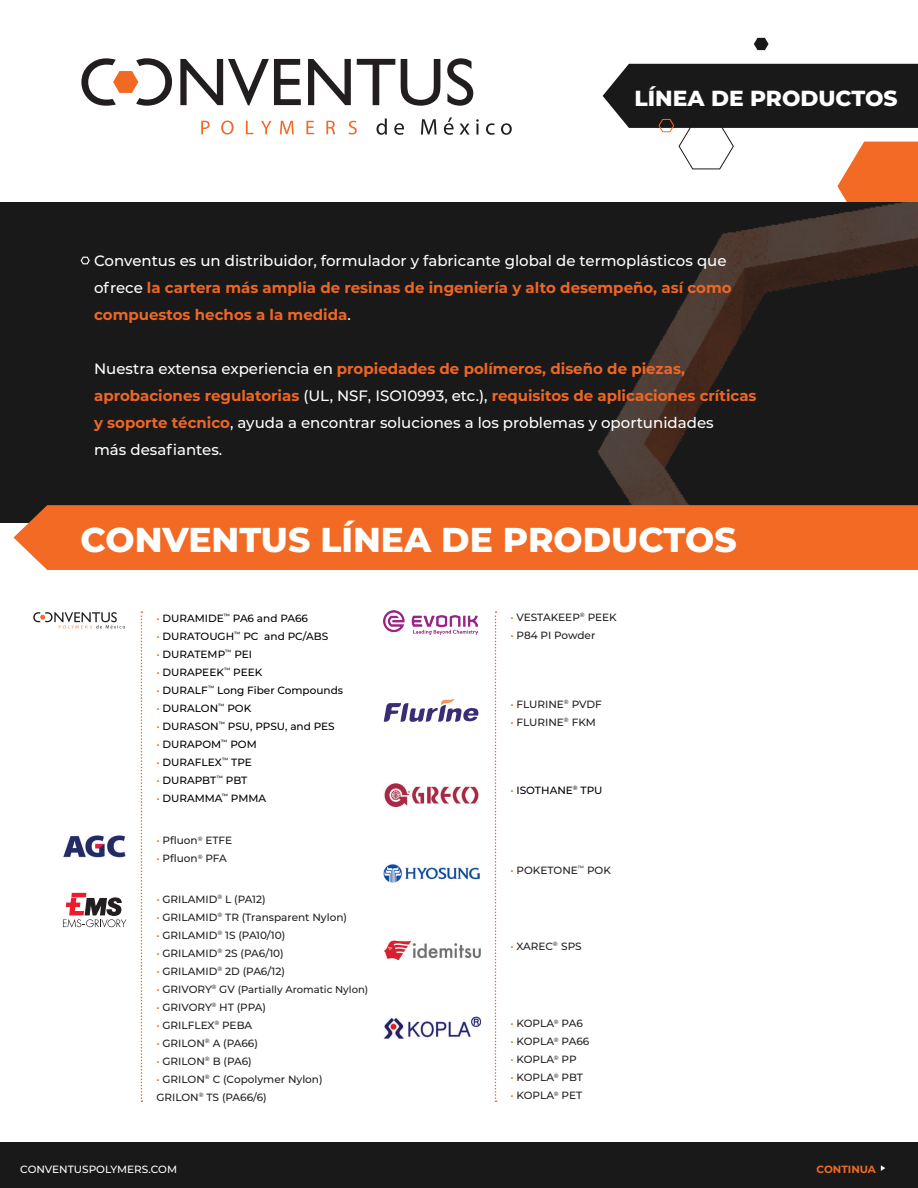
<style>
.page{position:relative;width:918px;height:1188px;background:#fff}
.page>*{position:absolute;margin:0;border:0;box-sizing:border-box;transform-origin:0 0}
.t1{font:800 34.5px "Montserrat";color:#fff}
.t2{font:800 21.75px "Montserrat";color:#fff}
.t3{font:500 15px/27px "Montserrat";color:#fff}
.t4{font:700 15px/27px "Montserrat";color:#ee6625}
.t5{font:500 10.5px "Montserrat";color:#231f20}
.Paragraph_Style_1{font:500 10.5px "Montserrat";color:#000}
.t6{font:500 10.5px "Montserrat";color:#fff}
.t7{font:700 10.5px "Montserrat";color:#f26a23}
.t8{font:500 10.05px "Montserrat";color:#231f20}
.s1{font-weight:500;color:#fff}
.s2{font-weight:700;color:#ee6625}
.s3{color:#f26a23}
.s4{font-size:10.5px;color:#f26a23}
.s5{font-size:10.5px}
.s6{color:#ee6625}
</style>
<div class="page">
<svg style="left:180px;top:59px;width:121px;height:46px"></svg>
<svg style="left:308px;top:59px;width:43px;height:46px"></svg>
<svg style="left:357px;top:59px;width:38px;height:46px"></svg>
<svg style="left:401px;top:59px;width:39px;height:47px"></svg>
<svg style="left:447px;top:58px;width:26px;height:48px"></svg>
<svg style="left:81px;top:58px;width:91px;height:48px"></svg>
<svg style="left:376px;top:118px;width:11px;height:16px"></svg>
<svg style="left:394px;top:123px;width:10px;height:11px"></svg>
<svg style="left:421px;top:119px;width:16px;height:15px"></svg>
<svg style="left:460px;top:124px;width:9px;height:10px"></svg>
<svg style="left:476px;top:119px;width:3px;height:15px"></svg>
<svg style="left:486px;top:123px;width:9px;height:11px"></svg>
<svg style="left:501px;top:123px;width:11px;height:11px"></svg>
<svg style="left:444px;top:117px;width:10px;height:17px"></svg>
<svg style="left:201px;top:121px;width:9px;height:13px"></svg>
<svg style="left:221px;top:121px;width:13px;height:13px"></svg>
<svg style="left:246px;top:121px;width:7px;height:13px"></svg>
<svg style="left:280px;top:121px;width:14px;height:13px"></svg>
<svg style="left:306px;top:121px;width:8px;height:13px"></svg>
<svg style="left:326px;top:121px;width:9px;height:13px"></svg>
<svg style="left:261px;top:121px;width:11px;height:13px"></svg>
<svg style="left:349px;top:121px;width:8px;height:13px"></svg>
<svg style="left:754px;top:38px;width:15px;height:12px"></svg>
<svg style="left:603px;top:64px;width:315px;height:138px"></svg>
<div style="left:0;top:202px;width:918px;height:321px;background:#191919"></div>
<img style="left:597px;top:202px;width:321px;height:303px">
<div style="left:14px;top:505px;width:904px;height:65px;background:#f26a23"></div>
<svg style="left:80px;top:256px;width:10px;height:9px"></svg>
<div style="left:0;top:1143px;width:918px;height:45px;background:#191919"></div>
<svg style="left:881px;top:1165px;width:4px;height:6px"></svg>
<svg style="left:33px;top:612px;width:92px;height:17px"></svg>
<svg style="left:141px;top:611px;width:1px;height:491px"></svg>
<svg style="left:495px;top:611px;width:2px;height:491px"></svg>
<img style="left:384px;top:864px;width:95px;height:19px">
<img style="left:384px;top:940px;width:97px;height:20px">
<img style="left:63px;top:835px;width:63px;height:22px">
<svg style="left:63px;top:893px;width:63px;height:34px"></svg>
<img style="left:384px;top:611px;width:94px;height:24px">
<svg style="left:384px;top:699px;width:94px;height:23px"></svg>
<img style="left:384px;top:783px;width:95px;height:24px">
<img style="left:384px;top:1017px;width:97px;height:21px">
<p class="t2" style="left:635px;top:82px;width:265px">LÍNEA DE PRODUCTOS</p>
<p class="t4" style="left:94px;top:246px;width:639px"><span class="s1">Conventus es un distribuidor, formulador y fabricante global de termoplásticos que ofrece</span> la cartera más amplia de resinas de ingeniería y alto desempeño, así como compuestos hechos a la medida<span class="s1">.</span></p>
<p class="t3" style="left:94px;top:355px;width:664px">Nuestra extensa experiencia en <span class="s2">propiedades de polímeros, diseño de piezas, aprobaciones regulatorias</span> (UL, NSF, ISO10993, etc.), <span class="s2">requisitos de aplicaciones críticas y soporte técnico</span>, ayuda a encontrar soluciones a los problemas y oportunidades<br>más desafiantes.</p>
<p class="t1" style="left:81px;top:514px;width:658px">CONVENTUS LÍNEA DE PRODUCTOS</p>
<p class="Paragraph_Style_1" style="left:156px;top:611px;width:153px"><span class="s3">•</span> DURAMIDE<sup>™</sup> PA6 and PA66</p>
<p class="Paragraph_Style_1" style="left:156px;top:629px;width:173px"><span class="s3">•</span> DURATOUGH<sup>™</sup> PC and PC/ABS</p>
<p class="Paragraph_Style_1" style="left:156px;top:647px;width:97px"><span class="s3">•</span> DURATEMP<sup>™</sup> PEI</p>
<p class="Paragraph_Style_1" style="left:156px;top:665px;width:107px"><span class="s3">•</span> DURAPEEK<sup>™</sup> PEEK</p>
<p class="Paragraph_Style_1" style="left:156px;top:683px;width:188px"><span class="s3">•</span> DURALF<sup>™</sup> Long Fiber Compounds</p>
<p class="Paragraph_Style_1" style="left:156px;top:701px;width:96px"><span class="s3">•</span> DURALON<sup>™</sup> POK</p>
<p class="Paragraph_Style_1" style="left:156px;top:719px;width:180px"><span class="s3">•</span> DURASON<sup>™</sup> PSU, PPSU, and PES</p>
<p class="Paragraph_Style_1" style="left:156px;top:737px;width:102px"><span class="s3">•</span> DURAPOM<sup>™</sup> POM</p>
<p class="Paragraph_Style_1" style="left:156px;top:755px;width:97px"><span class="s3">•</span> DURAFLEX<sup>™</sup> TPE</p>
<p class="Paragraph_Style_1" style="left:156px;top:773px;width:93px"><span class="s3">•</span> DURAPBT<sup>™</sup> PBT</p>
<p class="Paragraph_Style_1" style="left:156px;top:791px;width:111px"><span class="s3">•</span> DURAMMA<sup>™</sup> PMMA</p>
<p class="t5" style="left:156px;top:833px;width:77px"><span class="s3">•</span> Pfluon<sup>®</sup> ETFE</p>
<p class="t5" style="left:156px;top:851px;width:72px"><span class="s3">•</span> Pfluon<sup>®</sup> PFA</p>
<p class="t5" style="left:156px;top:892px;width:111px"><span class="s3">•</span> GRILAMID<sup>®</sup> L (PA12)</p>
<p class="t5" style="left:156px;top:910px;width:192px"><span class="s3">•</span> GRILAMID<sup>®</sup> TR (Transparent Nylon)</p>
<p class="t5" style="left:156px;top:928px;width:131px"><span class="s3">•</span> GRILAMID<sup>®</sup> 1S (PA10/10)</p>
<p class="t5" style="left:156px;top:946px;width:129px"><span class="s3">•</span> GRILAMID<sup>®</sup> 2S (PA6/10)</p>
<p class="t5" style="left:156px;top:964px;width:130px"><span class="s3">•</span> GRILAMID<sup>®</sup> 2D (PA6/12)</p>
<p class="t8" style="left:156px;top:982px;width:213px"><span class="s4">•</span> <span class="s5">GRIVORY</span><sup>®</sup> <span class="s5">GV</span> (Partially Aromatic Nylon)</p>
<p class="t5" style="left:156px;top:1000px;width:111px"><span class="s3">•</span> GRIVORY<sup>®</sup> HT (PPA)</p>
<p class="t5" style="left:156px;top:1018px;width:97px"><span class="s3">•</span> GRILFLEX<sup>®</sup> PEBA</p>
<p class="t5" style="left:156px;top:1036px;width:103px"><span class="s3">•</span> GRILON<sup>®</sup> A (PA66)</p>
<p class="t5" style="left:156px;top:1054px;width:97px"><span class="s3">•</span> GRILON<sup>®</sup> B (PA6)</p>
<p class="t5" style="left:156px;top:1072px;width:168px"><span class="s3">•</span> GRILON<sup>®</sup> C (Copolymer Nylon)</p>
<p class="t5" style="left:156px;top:1090px;width:112px">GRILON<sup>®</sup> TS (PA66/6)</p>
<p class="t5" style="left:510px;top:610px;width:108px"><span class="s3">•</span> VESTAKEEP<sup>®</sup> PEEK</p>
<p class="t5" style="left:510px;top:628px;width:86px"><span class="s3">•</span> P84 PI Powder</p>
<p class="t5" style="left:510px;top:697px;width:93px"><span class="s3">•</span> FLURINE<sup>®</sup> PVDF</p>
<p class="t5" style="left:510px;top:715px;width:87px"><span class="s3">•</span> FLURINE<sup>®</sup> FKM</p>
<p class="Paragraph_Style_1" style="left:510px;top:782px;width:94px"><span class="s6">•</span> ISOTHANE<sup>®</sup> TPU</p>
<p class="t5" style="left:510px;top:863px;width:102px"><span class="s3">•</span> POKETONE<sup>™</sup> POK</p>
<p class="t5" style="left:510px;top:939px;width:73px"><span class="s3">•</span> XAREC<sup>®</sup> SPS</p>
<p class="t5" style="left:510px;top:1016px;width:74px"><span class="s3">•</span> KOPLA<sup>®</sup> PA6</p>
<p class="t5" style="left:510px;top:1034px;width:80px"><span class="s3">•</span> KOPLA<sup>®</sup> PA66</p>
<p class="t5" style="left:510px;top:1052px;width:68px"><span class="s3">•</span> KOPLA<sup>®</sup> PP</p>
<p class="t5" style="left:510px;top:1070px;width:74px"><span class="s3">•</span> KOPLA<sup>®</sup> PBT</p>
<p class="t5" style="left:510px;top:1088px;width:73px"><span class="s3">•</span> KOPLA<sup>®</sup> PET</p>
<p class="t6" style="left:20px;top:1162px;width:158px">CONVENTUSPOLYMERS.COM</p>
<p class="t7" style="left:817px;top:1161px;width:61px">CONTINUA</p>
</div>
